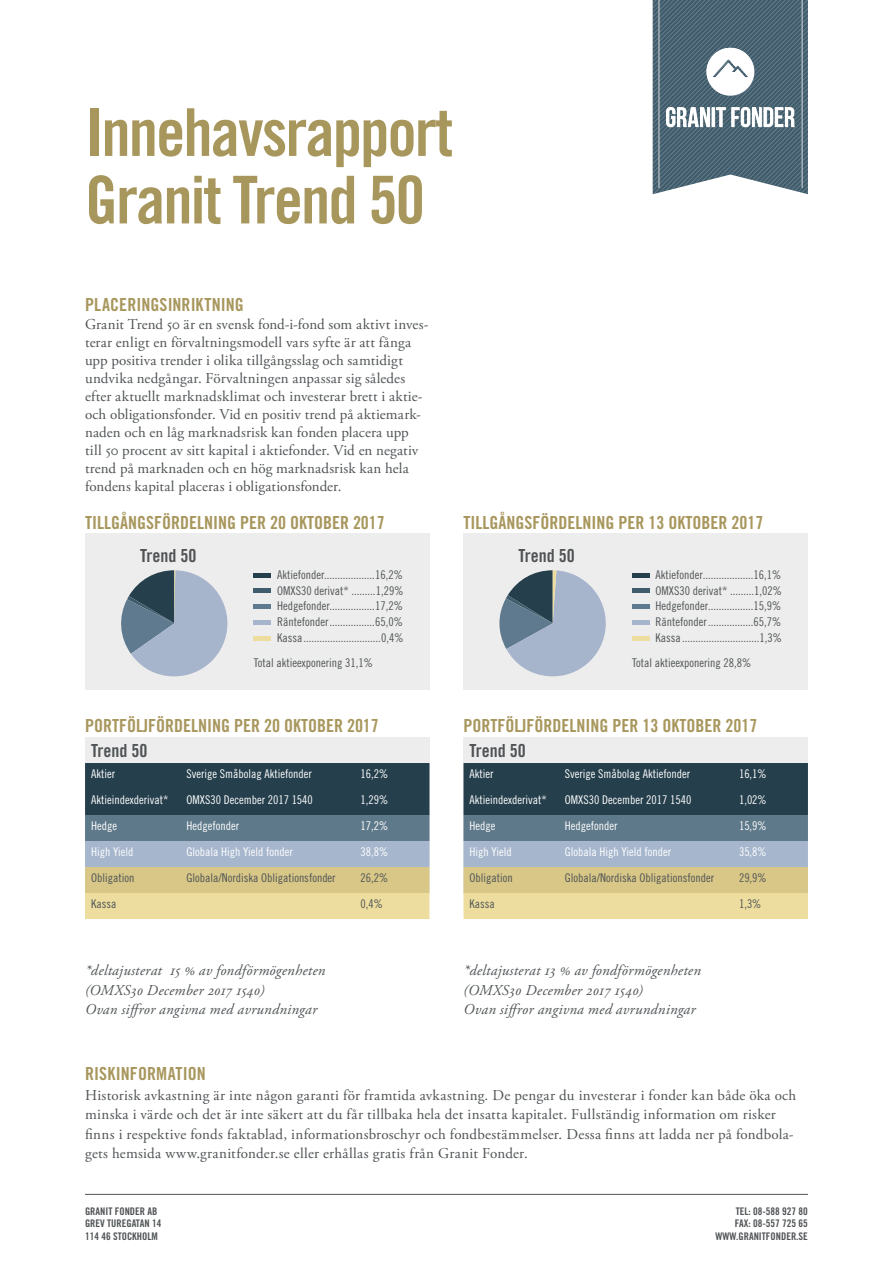
<style>
.page{position:relative;width:893px;height:1263px;background:#fff}
.page>*{position:absolute;margin:0;border:0;box-sizing:border-box;transform-origin:0 0}
.t1{font:66px/67.5px "Trade Gothic Bold Cond Twenty";letter-spacing:-.03em;color:#a8975d}
.t2{font:18px "Trade Gothic Bold Cond Twenty";color:#a8975d}
.t3{font:18px "Trade Gothic Bold Cond Twenty";color:#505456}
.t4{font:15px/18px "Adobe Garamond Pro";letter-spacing:.015em;color:#505456}
.t5{font:italic 15px/19.5px "Adobe Garamond Pro";letter-spacing:.015em;color:#505456}
.t6{font:12px/15.8px "Trade Gothic Cond Eighteen";color:#505456}
.t7{font:12px "Trade Gothic Cond Eighteen";color:#fff}
.t8{font:10.5px/12.6px "Trade Gothic Bold Cond Twenty";color:#505456}
</style>
<div class="page">
<hr style="left:85px;top:1194px;width:723px;height:1px;background:#505456">
<svg style="left:653px;top:0;width:155px;height:194px;background:#697e8b"></svg>
<div style="left:85px;top:534px;width:344px;height:156px;background:#ededed"></div>
<hr style="left:254px;top:589px;width:17px;height:4px;background:#3f5c6d">
<hr style="left:254px;top:573px;width:17px;height:4px;background:#253f4c">
<hr style="left:254px;top:620px;width:17px;height:4px;background:#a6b5cc">
<hr style="left:254px;top:636px;width:17px;height:4px;background:#edde9f">
<div style="left:254px;top:604px;width:17px;height:5px;background:#5f798e"></div>
<svg style="left:121px;top:570px;width:107px;height:107px"></svg>
<div style="left:463px;top:534px;width:345px;height:156px;background:#ededed"></div>
<hr style="left:632px;top:589px;width:17px;height:4px;background:#3f5c6d">
<hr style="left:632px;top:573px;width:17px;height:4px;background:#253f4c">
<hr style="left:632px;top:620px;width:17px;height:4px;background:#a6b5cc">
<hr style="left:632px;top:636px;width:17px;height:4px;background:#edde9f">
<div style="left:632px;top:604px;width:17px;height:5px;background:#5f798e"></div>
<svg style="left:499px;top:570px;width:107px;height:107px"></svg>
<div style="left:85px;top:737px;width:344px;height:156px;background:#ededed"></div>
<div style="left:463px;top:737px;width:345px;height:156px;background:#ededed"></div>
<svg style="left:85px;top:763px;width:344px;height:156px;background:#838d83"></svg>
<svg style="left:463px;top:763px;width:345px;height:156px;background:#838d83"></svg>
<h1 class="t1" style="left:85px;top:98px;width:370px">Innehavsrapport<br>Granit Trend 50</h1>
<p class="t2" style="left:85px;top:294px;width:160px">PLACERINGSINRIKTNING</p>
<p class="t4" style="left:85px;top:316px;width:345px">Granit Trend 50 är en svensk fond-i-fond som aktivt inves&shy;terar enligt en förvaltningsmodell vars syfte är att fånga upp positiva trender i olika tillgångsslag och samtidigt undvika nedgångar. Förvaltningen anpassar sig således efter aktuellt marknadsklimat och investerar brett i aktie&shy;och obligationsfonder. Vid en positiv trend på aktiemark&shy;naden och en låg marknadsrisk kan fonden placera upp till 50 procent av sitt kapital i aktiefonder. Vid en negativ trend på marknaden och en hög marknadsrisk kan hela fondens kapital placeras i obligationsfonder.</p>
<p class="t2" style="left:85px;top:512px;width:301px">TILLGÅNGSFÖRDELNING PER 20 OKTOBER 2017</p>
<p class="t2" style="left:463px;top:512px;width:301px">TILLGÅNGSFÖRDELNING PER 13 OKTOBER 2017</p>
<p class="t3" style="left:140px;top:545px;width:58px">Trend 50</p>
<p class="t6" style="left:277px;top:567px;width:127px">Aktiefonder...................16,2%</p>
<p class="t6" style="left:277px;top:614px;width:128px">Räntefonder.................65,0%<br>Kassa.............................0,4%</p>
<p class="t6" style="left:277px;top:582px;width:128px">OMXS30 derivat* .........1,29%</p>
<p class="t6" style="left:277px;top:598px;width:127px">Hedgefonder.................17,2%</p>
<p class="t6" style="left:254px;top:654px;width:121px">Total aktieexponering 31,1%</p>
<p class="t3" style="left:518px;top:545px;width:58px">Trend 50</p>
<p class="t6" style="left:655px;top:567px;width:127px">Aktiefonder...................16,1%</p>
<p class="t6" style="left:655px;top:614px;width:128px">Räntefonder.................65,7%<br>Kassa.............................1,3%</p>
<p class="t6" style="left:655px;top:582px;width:128px">OMXS30 derivat* .........1,02%</p>
<p class="t6" style="left:655px;top:598px;width:127px">Hedgefonder.................15,9%</p>
<p class="t6" style="left:632px;top:654px;width:121px">Total aktieexponering 28,8%</p>
<p class="t2" style="left:85px;top:715px;width:295px">PORTFÖLJFÖRDELNING PER 20 OKTOBER 2017</p>
<p class="t2" style="left:463px;top:715px;width:295px">PORTFÖLJFÖRDELNING PER 13 OKTOBER 2017</p>
<p class="t3" style="left:91px;top:739px;width:58px">Trend 50</p>
<p class="t7" style="left:91px;top:767px;width:25px">Aktier</p>
<p class="t7" style="left:186px;top:767px;width:127px">Sverige Småbolag Aktiefonder</p>
<p class="t7" style="left:361px;top:767px;width:29px">16,2%</p>
<p class="t7" style="left:91px;top:793px;width:79px">Aktieindexderivat*</p>
<p class="t7" style="left:186px;top:793px;width:128px">OMXS30 December 2017 1540</p>
<p class="t7" style="left:361px;top:793px;width:29px">1,29%</p>
<p class="t7" style="left:91px;top:819px;width:27px">Hedge</p>
<p class="t7" style="left:186px;top:819px;width:54px">Hedgefonder</p>
<p class="t7" style="left:361px;top:819px;width:29px">17,2%</p>
<p class="t7" style="left:91px;top:845px;width:44px">High Yield</p>
<p class="t7" style="left:186px;top:845px;width:108px">Globala High Yield fonder</p>
<p class="t7" style="left:361px;top:845px;width:29px">38,8%</p>
<p class="t6" style="left:91px;top:870px;width:45px">Obligation</p>
<p class="t6" style="left:186px;top:870px;width:151px">Globala/Nordiska Obligationsfonder</p>
<p class="t6" style="left:361px;top:870px;width:29px">26,2%</p>
<p class="t6" style="left:91px;top:896px;width:27px">Kassa</p>
<p class="t6" style="left:361px;top:896px;width:24px">0,4%</p>
<p class="t3" style="left:469px;top:739px;width:58px">Trend 50</p>
<p class="t7" style="left:469px;top:767px;width:25px">Aktier</p>
<p class="t7" style="left:565px;top:767px;width:127px">Sverige Småbolag Aktiefonder</p>
<p class="t7" style="left:739px;top:767px;width:29px">16,1%</p>
<p class="t7" style="left:469px;top:793px;width:79px">Aktieindexderivat*</p>
<p class="t7" style="left:565px;top:793px;width:128px">OMXS30 December 2017 1540</p>
<p class="t7" style="left:739px;top:793px;width:29px">1,02%</p>
<p class="t7" style="left:469px;top:819px;width:27px">Hedge</p>
<p class="t7" style="left:565px;top:819px;width:54px">Hedgefonder</p>
<p class="t7" style="left:739px;top:819px;width:29px">15,9%</p>
<p class="t7" style="left:469px;top:845px;width:44px">High Yield</p>
<p class="t7" style="left:565px;top:845px;width:108px">Globala High Yield fonder</p>
<p class="t7" style="left:739px;top:845px;width:29px">35,8%</p>
<p class="t6" style="left:469px;top:870px;width:45px">Obligation</p>
<p class="t6" style="left:565px;top:870px;width:151px">Globala/Nordiska Obligationsfonder</p>
<p class="t6" style="left:739px;top:870px;width:29px">29,9%</p>
<p class="t6" style="left:469px;top:896px;width:27px">Kassa</p>
<p class="t6" style="left:739px;top:896px;width:24px">1,3%</p>
<p class="t5" style="left:85px;top:961px;width:242px">*deltajusterat 15 % av fondförmögenheten (OMXS30 December 2017 1540)<br>Ovan siffror angivna med avrundningar</p>
<p class="t5" style="left:463px;top:961px;width:239px">*deltajusterat 13 % av fondförmögenheten (OMXS30 December 2017 1540)<br>Ovan siffror angivna med avrundningar</p>
<p class="t2" style="left:85px;top:1063px;width:122px">RISKINFORMATION</p>
<p class="t4" style="left:85px;top:1085px;width:713px;line-height:19.5px">Historisk avkastning är inte någon garanti för framtida avkastning. De pengar du investerar i fonder kan både öka och minska i värde och det är inte säkert att du får tillbaka hela det insatta kapitalet. Fullständig information om risker finns i respektive fonds faktablad, informationsbroschyr och fondbestämmelser. Dessa finns att ladda ner på fondbola&shy;gets hemsida www.granitfonder.se eller erhållas gratis från Granit Fonder.</p>
<p class="t8" style="left:85px;top:1205px;width:78px">GRANIT FONDER AB<br>GREV TUREGATAN 14<br>114 46 STOCKHOLM</p>
<p class="t8" style="left:715px;top:1205px;width:94px;text-align:right">TEL: 08-588 927 80<br>FAX: 08-557 725 65<br>WWW.GRANITFONDER.SE</p>
</div>
